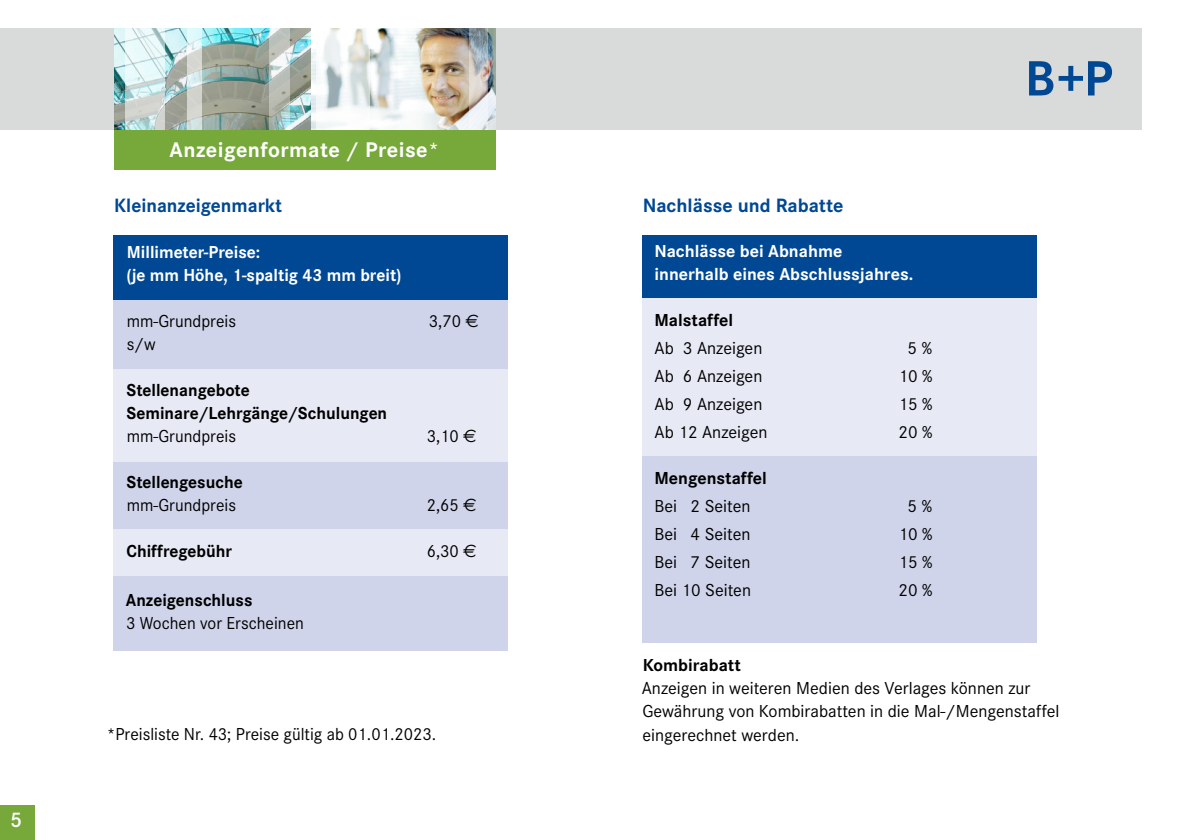
<style>
.page{position:relative;width:1191px;height:840px;background:#fff}
.page>*{position:absolute;margin:0;border:0;box-sizing:border-box;transform-origin:0 0}
.t1{font:700 51.4px "Corporate S";color:#004893}
.t2{font:700 22px "Corporate S";letter-spacing:.02em;color:#fff}
.t3{font:600 22px "Corporate S";color:#fff}
.t4{font:700 20px "Corporate S";color:#004893}
.t5{font:18px/23px "Corporate S";color:#000}
.t6{font:700 18px/23px "Corporate S";color:#000}
.t7{font:700 18px/23px "Corporate S";color:#fff}
.s1{font-family:"Euro Sans Std"}
</style>
<div class="page">
<div style="left:0;top:28px;width:1141px;height:102px;background:#d9dada"></div>
<div style="left:0;top:804px;width:34px;height:35px;background:#76a939"></div>
<div style="left:113px;top:299px;width:395px;height:70px;background:#cfd4ea"></div>
<img style="left:310px;top:28px;width:185px;height:102px">
<img style="left:114px;top:28px;width:196px;height:102px">
<svg style="left:187px;top:28px;width:15px;height:102px"></svg>
<svg style="left:125px;top:28px;width:39px;height:102px"></svg>
<svg style="left:315px;top:28px;width:54px;height:102px"></svg>
<svg style="left:469px;top:28px;width:19px;height:102px"></svg>
<svg style="left:269px;top:28px;width:20px;height:102px;background:#bdc6c1"></svg>
<div style="left:113px;top:234px;width:395px;height:65px;background:#004893"></div>
<div style="left:113px;top:575px;width:395px;height:75px;background:#cfd4ea"></div>
<div style="left:113px;top:528px;width:395px;height:47px;background:#e7e9f5"></div>
<div style="left:113px;top:369px;width:395px;height:112px;background:#e7e9f5"></div>
<div style="left:113px;top:462px;width:395px;height:66px;background:#cfd4ea"></div>
<div style="left:642px;top:234px;width:394px;height:65px;background:#004893"></div>
<div style="left:642px;top:442px;width:394px;height:200px;background:#cfd4ea"></div>
<div style="left:642px;top:298px;width:394px;height:157px;background:#e7e9f5"></div>
<div style="left:114px;top:130px;width:381px;height:40px;background:#76a939"></div>
<p class="t3" style="left:10px;top:804px;width:14px">5</p>
<p class="t2" style="left:170px;top:135px;width:271px">Anzeigenformate / Preise*</p>
<p class="t4" style="left:114px;top:191px;width:169px">Kleinanzeigenmarkt</p>
<p class="t4" style="left:643px;top:191px;width:202px">Nachlässe und Rabatte</p>
<p class="t7" style="left:126px;top:240px;width:277px">Millimeter-Preise:<br>(je mm Höhe, 1-spaltig 43 mm breit)</p>
<p class="t5" style="left:127px;top:309px;width:111px">mm-Grundpreis</p>
<p class="t5" style="left:429px;top:309px;width:51px">3,70 <span class="s1">€</span></p>
<p class="t5" style="left:127px;top:332px;width:31px">s/w</p>
<p class="t6" style="left:127px;top:378px;width:262px">Stellenangebote<br>Seminare/Lehrgänge/Schulungen</p>
<p class="t5" style="left:127px;top:424px;width:111px">mm-Grundpreis</p>
<p class="t5" style="left:427px;top:424px;width:51px">3,10 <span class="s1">€</span></p>
<p class="t6" style="left:127px;top:470px;width:118px">Stellengesuche</p>
<p class="t5" style="left:127px;top:493px;width:111px">mm-Grundpreis</p>
<p class="t5" style="left:427px;top:493px;width:51px">2,65 <span class="s1">€</span></p>
<p class="t6" style="left:126px;top:539px;width:107px">Chiffregebühr</p>
<p class="t5" style="left:427px;top:539px;width:51px">6,30 <span class="s1">€</span></p>
<p class="t6" style="left:126px;top:588px;width:128px">Anzeigenschluss</p>
<p class="t5" style="left:126px;top:611px;width:179px">3 Wochen vor Erscheinen</p>
<p class="t7" style="left:654px;top:238px;width:260px">Nachlässe bei Abnahme innerhalb eines Abschlussjahres.</p>
<p class="t6" style="left:654px;top:307px;width:80px">Malstaffel</p>
<p class="t5" style="left:654px;top:335px;width:109px">Ab 3 Anzeigen</p>
<p class="t5" style="left:907px;top:335px;width:26px">5 %</p>
<p class="t5" style="left:654px;top:363px;width:109px">Ab 6 Anzeigen</p>
<p class="t5" style="left:898px;top:363px;width:36px">10 %</p>
<p class="t5" style="left:654px;top:391px;width:109px">Ab 9 Anzeigen</p>
<p class="t5" style="left:898px;top:391px;width:36px">15 %</p>
<p class="t5" style="left:654px;top:419px;width:115px">Ab 12 Anzeigen</p>
<p class="t5" style="left:898px;top:419px;width:36px">20 %</p>
<p class="t6" style="left:654px;top:466px;width:114px">Mengenstaffel</p>
<p class="t5" style="left:654px;top:493px;width:97px">Bei 2 Seiten</p>
<p class="t5" style="left:907px;top:493px;width:26px">5 %</p>
<p class="t5" style="left:654px;top:521px;width:97px">Bei 4 Seiten</p>
<p class="t5" style="left:898px;top:521px;width:36px">10 %</p>
<p class="t5" style="left:654px;top:549px;width:97px">Bei 7 Seiten</p>
<p class="t5" style="left:898px;top:549px;width:36px">15 %</p>
<p class="t5" style="left:654px;top:577px;width:98px">Bei 10 Seiten</p>
<p class="t5" style="left:898px;top:577px;width:36px">20 %</p>
<h1 class="t1" style="left:1025px;top:43px;width:89px">B+P</h1>
<p class="t5" style="left:107px;top:722px;width:331px">*Preisliste Nr. 43; Preise gültig ab 01.01.2023.</p>
<p class="t6" style="left:643px;top:653px;width:99px">Kombirabatt</p>
<p class="t5" style="left:642px;top:676px;width:419px">Anzeigen in weiteren Medien des Verlages können zur<br>Gewährung von Kombirabatten in die Mal-/Mengenstaffel eingerechnet werden.</p>
</div>
